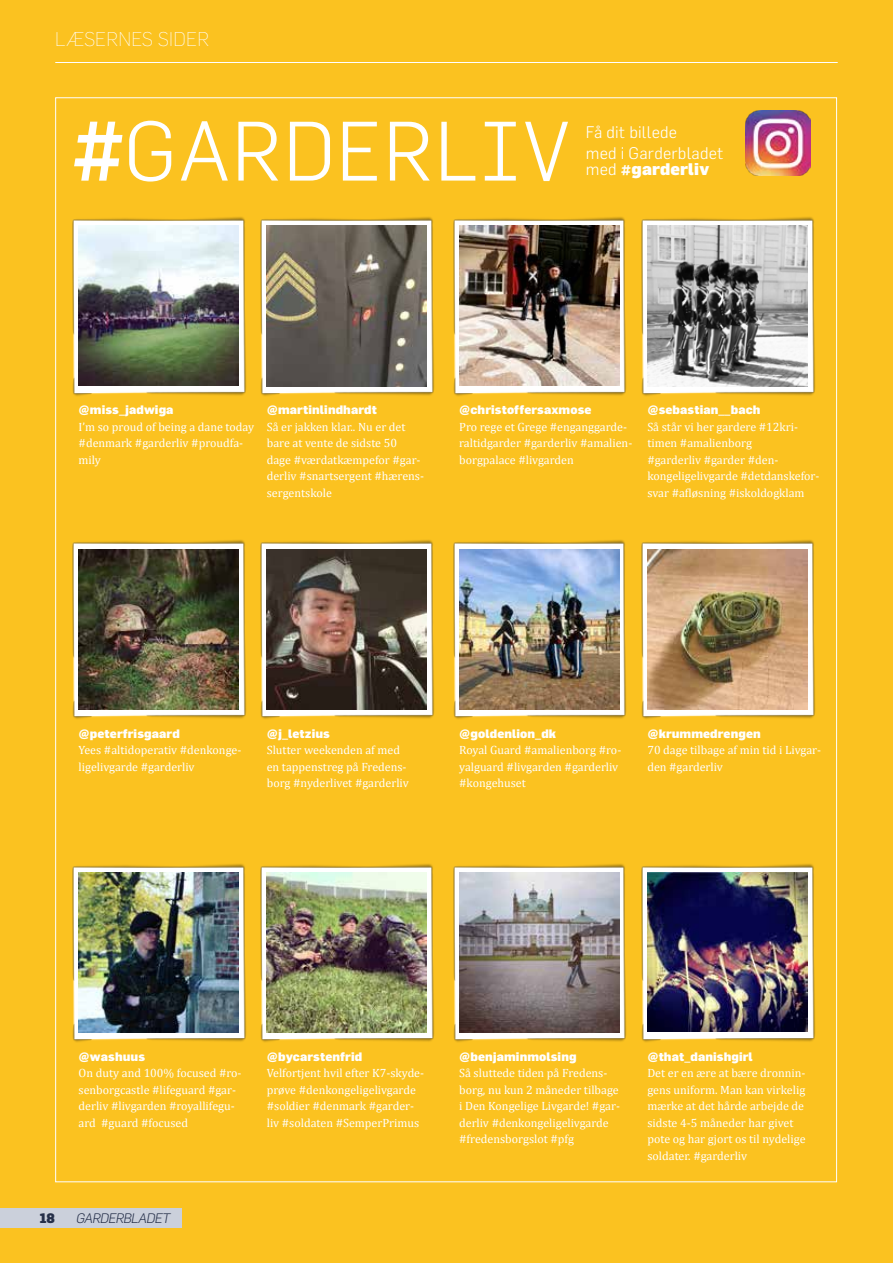
<style>
.page{position:relative;width:893px;height:1263px;background:#fbc220}
.page>*{position:absolute;margin:0;border:0;box-sizing:border-box;transform-origin:0 0}
.t1{font:300 82.5px "Flama";letter-spacing:.01em;color:#fff}
.t2{font:200 19.5px "Flama";letter-spacing:.01em;color:#fff}
.t3{font:300 16.5px/21px "Flama";letter-spacing:.01em;color:#fff}
.t4{font:900 16.5px "Flama";letter-spacing:.01em;color:#fff}
.t5{font:italic 300 13.5px "Flama";letter-spacing:-.04em;color:#252f49}
.t6{font:900 13.5px "Flama";color:#252f49}
.t7{font:12px/16.5px "Cambria";color:#fff}
.t8{font:900 12px "Flama";letter-spacing:.01em;color:#fff}
.s1{font-weight:700}
.s2{font-weight:300}
</style>
<div class="page">
<div style="left:0;top:1209px;width:181px;height:19px;background:#cbd0db"></div>
<img style="left:72px;top:540px;width:174px;height:179px">
<img style="left:72px;top:864px;width:174px;height:178px">
<img style="left:72px;top:217px;width:174px;height:179px">
<img style="left:79px;top:549px;width:160px;height:160px">
<img style="left:79px;top:872px;width:160px;height:160px">
<img style="left:453px;top:217px;width:173px;height:179px">
<img style="left:459px;top:226px;width:160px;height:159px">
<img style="left:79px;top:226px;width:160px;height:159px">
<img style="left:260px;top:217px;width:174px;height:179px">
<img style="left:260px;top:540px;width:174px;height:179px">
<img style="left:260px;top:864px;width:174px;height:178px">
<img style="left:267px;top:226px;width:160px;height:160px">
<img style="left:267px;top:549px;width:160px;height:160px">
<img style="left:267px;top:872px;width:160px;height:160px">
<img style="left:641px;top:217px;width:174px;height:179px">
<img style="left:641px;top:540px;width:174px;height:179px">
<img style="left:641px;top:864px;width:174px;height:178px">
<img style="left:647px;top:226px;width:160px;height:160px">
<img style="left:647px;top:549px;width:160px;height:160px">
<img style="left:647px;top:872px;width:160px;height:160px">
<hr style="left:55px;top:62px;width:783px;height:1px;background:#fff">
<img style="left:745px;top:110px;width:66px;height:66px">
<img style="left:453px;top:540px;width:173px;height:179px">
<img style="left:453px;top:864px;width:173px;height:178px">
<img style="left:459px;top:549px;width:160px;height:160px">
<img style="left:459px;top:872px;width:160px;height:160px">
<h2 class="t2" style="left:55px;top:26px;width:155px">LÆSERNES SIDER</h2>
<h1 class="t1" style="left:72px;top:102px;width:500px"><span class="s1">#</span>GARDERLIV</h1>
<h3 class="t3" style="left:586px;top:121px;width:139px">Få dit billede<br>med i Garderbladet</h3>
<h3 class="t4" style="left:586px;top:159px;width:125px"><span class="s2">med</span> #garderliv</h3>
<p class="t8" style="left:79px;top:403px;width:96px">@miss_jadwiga</p>
<p class="t7" style="left:79px;top:418px;width:177px">I’m so proud of being a dane today #denmark #garderliv #proudfa&shy;mily</p>
<p class="t8" style="left:267px;top:403px;width:112px">@martinlindhardt</p>
<p class="t7" style="left:267px;top:418px;width:159px">Så er jakken klar.. Nu er det bare at vente de sidste 50 dage #værdatkæmpefor #gar&shy;derliv #snartsergent #hærens&shy;sergentskole</p>
<p class="t8" style="left:459px;top:403px;width:134px">@christoffersaxmose</p>
<p class="t7" style="left:459px;top:418px;width:175px">Pro rege et Grege #enganggarde&shy;raltidgarder #garderliv #amalien&shy;borgpalace #livgarden</p>
<p class="t8" style="left:647px;top:403px;width:115px">@sebastian__bach</p>
<p class="t7" style="left:647px;top:418px;width:174px">Så står vi her gardere #12kri&shy;timen #amalienborg<br>#garderliv #garder #den&shy;kongeligelivgarde #detdanskefor&shy;svar #afløsning #iskoldogklam</p>
<p class="t8" style="left:79px;top:726px;width:103px">@peterfrisgaard</p>
<p class="t7" style="left:79px;top:742px;width:164px">Yees #altidoperativ #denkonge&shy;ligelivgarde #garderliv</p>
<p class="t8" style="left:267px;top:726px;width:65px">@j_letzius</p>
<p class="t7" style="left:267px;top:742px;width:143px">Slutter weekenden af med en tappenstreg på Fredens&shy;borg #nyderlivet #garderliv</p>
<p class="t8" style="left:459px;top:726px;width:98px">@goldenlion_dk</p>
<p class="t7" style="left:459px;top:742px;width:164px">Royal Guard #amalienborg #ro&shy;yalguard #livgarden #garderliv #kongehuset</p>
<p class="t8" style="left:647px;top:726px;width:115px">@krummedrengen</p>
<p class="t7" style="left:647px;top:742px;width:175px">70 dage tilbage af min tid i Livgar&shy;den #garderliv</p>
<p class="t8" style="left:79px;top:1049px;width:68px">@washuus</p>
<p class="t7" style="left:79px;top:1065px;width:164px">On duty and 100% focused #ro&shy;senborgcastle #lifeguard #gar&shy;derliv #livgarden #royallifegu&shy;ard #guard #focused</p>
<p class="t8" style="left:267px;top:1049px;width:97px">@bycarstenfrid</p>
<p class="t7" style="left:267px;top:1065px;width:159px">Velfortjent hvil efter K7-skyde&shy;prøve #denkongeligelivgarde #soldier #denmark #garder&shy;liv #soldaten #SemperPrimus</p>
<p class="t6" style="left:39px;top:1208px;width:17px">18</p>
<p class="t5" style="left:76px;top:1209px;width:95px">GARDERBLADET</p>
<p class="t8" style="left:459px;top:1049px;width:119px">@benjaminmolsing</p>
<p class="t7" style="left:459px;top:1065px;width:162px">Så sluttede tiden på Fredens&shy;borg, nu kun 2 måneder tilbage i Den Kongelige Livgarde! #gar&shy;derliv #denkongeligelivgarde #fredensborgslot #pfg</p>
<p class="t8" style="left:647px;top:1049px;width:107px">@that_danishgirl</p>
<p class="t7" style="left:647px;top:1065px;width:160px">Det er en ære at bære dronnin&shy;gens uniform. Man kan virkelig mærke at det hårde arbejde de sidste 4-5 måneder har givet pote og har gjort os til nydelige soldater. #garderliv</p>
</div>
